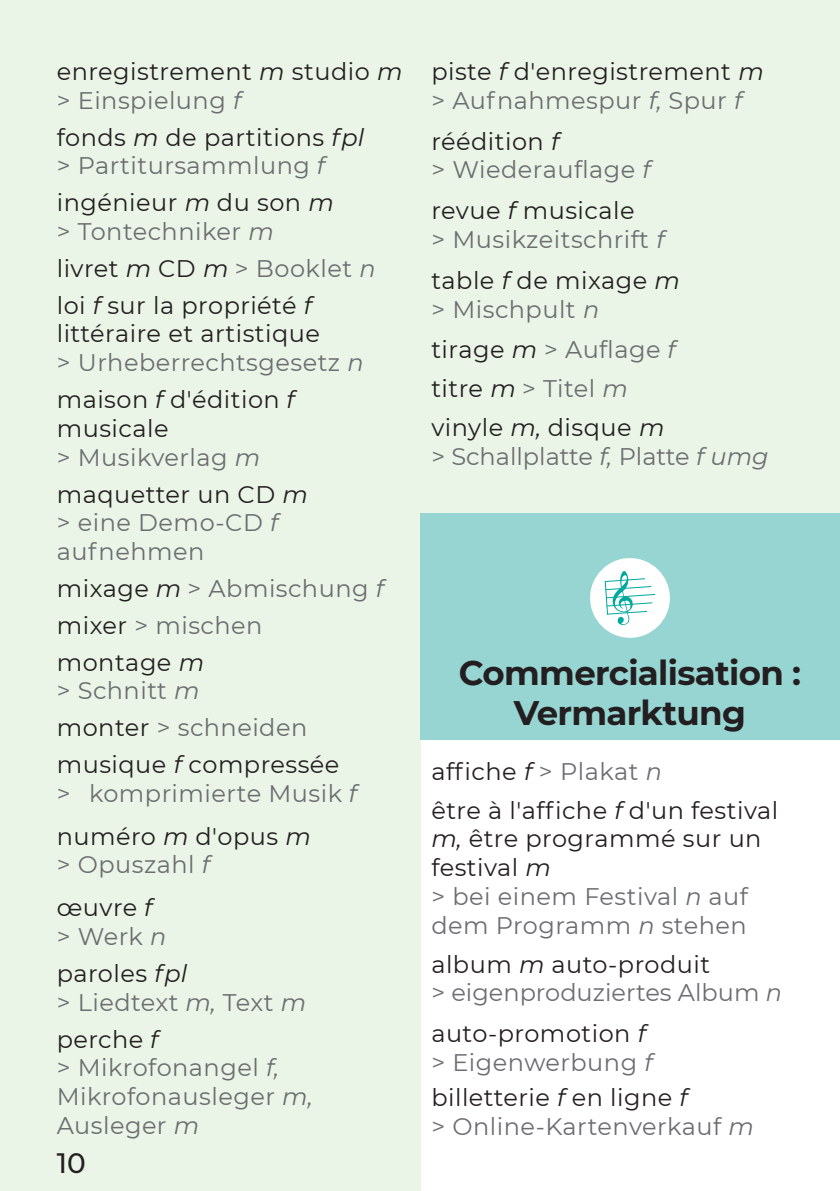
<style>
.page{position:relative;width:840px;height:1191px;background:#fff}
.page>*{position:absolute;margin:0;border:0;box-sizing:border-box;transform-origin:0 0}
.t1{font:700 34px/40px "Montserrat";letter-spacing:-.02em;color:#231f20;text-align:center}
.t2{font:500 28px "Montserrat";color:#231f20}
.t3{font:24px/28.8px "Montserrat";letter-spacing:.02em;color:#231f20}
.t4{font:24px/28.8px "Montserrat";letter-spacing:.02em;color:#6c6d70}
.t5{font:24px "Montserrat";color:#6c6d70}
.s1{font-style:italic}
.s2{color:#6c6d70}
.s3{font-style:italic;color:#6c6d70}
.s4{color:#231f20}
.s5{font-style:italic;color:#231f20}
</style>
<div class="page">
<div style="left:0;top:0;width:420px;height:1191px;background:#eaf4e7"></div>
<div style="left:420px;top:0;width:419px;height:549px;background:#eaf4e7"></div>
<div style="left:420px;top:513px;width:419px;height:226px;background:#96d5d2"></div>
<div style="left:589px;top:558px;width:80px;height:80px;background:#fff;border-radius:50%"></div>
<svg style="left:604px;top:571px;width:52px;height:54px"></svg>
<p class="t3" style="left:57px;top:56px;width:347px">enregistrement <span class="s1">m</span> studio <span class="s1">m</span></p>
<p class="t4" style="left:57px;top:85px;width:186px">&gt; Einspielung <span class="s1">f</span></p>
<p class="t3" style="left:57px;top:122px;width:309px">fonds <span class="s1">m</span> de partitions <span class="s1">fpl</span></p>
<p class="t4" style="left:57px;top:151px;width:269px">&gt; Partitursammlung <span class="s1">f</span></p>
<p class="t3" style="left:57px;top:187px;width:278px">ingénieur <span class="s1">m</span> du son <span class="s1">m</span></p>
<p class="t4" style="left:57px;top:216px;width:218px">&gt; Tontechniker <span class="s1">m</span></p>
<p class="t3" style="left:57px;top:253px;width:320px">livret <span class="s1">m</span> CD <span class="s1">m</span> <span class="s2">&gt; Booklet</span> <span class="s3">n</span></p>
<p class="t3" style="left:57px;top:290px;width:264px">loi <span class="s1">f</span> sur la propriété <span class="s1">f </span>littéraire et artistique</p>
<p class="t4" style="left:57px;top:347px;width:308px">&gt; Urheberrechtsgesetz <span class="s1">n</span></p>
<p class="t3" style="left:57px;top:384px;width:239px">maison <span class="s1">f</span> d'édition <span class="s1">f </span>musicale</p>
<p class="t4" style="left:57px;top:442px;width:205px">&gt; Musikverlag <span class="s1">m</span></p>
<p class="t3" style="left:57px;top:479px;width:252px">maquetter un CD <span class="s1">m</span></p>
<p class="t4" style="left:57px;top:507px;width:223px">&gt; eine Demo-CD <span class="s1">f </span>aufnehmen</p>
<p class="t4" style="left:57px;top:573px;width:328px"><span class="s4">mixage</span> <span class="s5">m</span> &gt; Abmischung <span class="s1">f</span></p>
<p class="t4" style="left:57px;top:610px;width:207px"><span class="s4">mixer</span> &gt; mischen</p>
<p class="t3" style="left:57px;top:647px;width:149px">montage <span class="s1">m</span></p>
<p class="t4" style="left:57px;top:675px;width:144px">&gt; Schnitt <span class="s1">m</span></p>
<p class="t4" style="left:57px;top:712px;width:252px"><span class="s4">monter</span> &gt; schneiden</p>
<p class="t3" style="left:57px;top:749px;width:284px">musique <span class="s1">f</span> compressée</p>
<p class="t4" style="left:57px;top:778px;width:302px">&gt; komprimierte Musik <span class="s1">f</span></p>
<p class="t3" style="left:57px;top:821px;width:256px">numéro <span class="s1">m</span> d'opus <span class="s1">m</span></p>
<p class="t4" style="left:57px;top:849px;width:155px">&gt; Opuszahl <span class="s1">f</span></p>
<p class="t3" style="left:57px;top:892px;width:97px">œuvre <span class="s1">f</span></p>
<p class="t4" style="left:57px;top:921px;width:111px">&gt; Werk <span class="s1">n</span></p>
<p class="t3" style="left:57px;top:958px;width:132px">paroles <span class="s1">fpl</span></p>
<p class="t4" style="left:57px;top:987px;width:251px">&gt; Liedtext <span class="s1">m,</span> Text <span class="s1">m</span></p>
<p class="t3" style="left:57px;top:1023px;width:103px">perche <span class="s1">f</span></p>
<p class="t4" style="left:57px;top:1052px;width:257px">&gt; Mikrofonangel <span class="s1">f,<br></span>Mikrofonausleger <span class="s1">m,<br></span>Ausleger <span class="s1">m</span></p>
<p class="t2" style="left:57px;top:1143px;width:31px">10</p>
<p class="t3" style="left:431px;top:56px;width:334px">piste <span class="s1">f</span> d'enregistrement <span class="s1">m</span></p>
<p class="t4" style="left:431px;top:85px;width:312px">&gt; Aufnahmespur <span class="s1">f,</span> Spur <span class="s1">f</span></p>
<p class="t3" style="left:431px;top:126px;width:129px">réédition <span class="s1">f</span></p>
<p class="t4" style="left:431px;top:155px;width:221px">&gt; Wiederauflage <span class="s1">f</span></p>
<p class="t3" style="left:431px;top:195px;width:205px">revue <span class="s1">f</span> musicale</p>
<p class="t4" style="left:431px;top:224px;width:234px">&gt; Musikzeitschrift <span class="s1">f</span></p>
<p class="t3" style="left:431px;top:265px;width:250px">table <span class="s1">f</span> de mixage <span class="s1">m</span></p>
<p class="t4" style="left:431px;top:294px;width:169px">&gt; Mischpult <span class="s1">n</span></p>
<p class="t4" style="left:431px;top:335px;width:245px"><span class="s4">tirage</span> <span class="s5">m</span> &gt; Auflage <span class="s1">f</span></p>
<p class="t4" style="left:431px;top:373px;width:198px"><span class="s4">titre</span> <span class="s5">m</span> &gt; Titel <span class="s1">m</span></p>
<p class="t3" style="left:431px;top:412px;width:234px">vinyle <span class="s1">m,</span> disque <span class="s1">m</span></p>
<p class="t5" style="left:431px;top:440px;width:339px">&gt; Schallplatte <span class="s1">f,</span> Platte <span class="s1">f umg</span></p>
<p class="t1" style="left:458px;top:651px;width:343px">Commercialisation :<br>Vermarktung</p>
<p class="t3" style="left:431px;top:756px;width:232px">affiche <span class="s1">f</span> <span class="s2">&gt; Plakat</span> <span class="s3">n</span></p>
<p class="t3" style="left:431px;top:795px;width:348px">être à l'affiche <span class="s1">f</span> d'un festival <span class="s1">m,</span> être programmé sur un festival <span class="s1">m</span></p>
<p class="t4" style="left:431px;top:881px;width:318px">&gt; bei einem Festival <span class="s1">n</span> auf dem Programm <span class="s1">n</span> stehen</p>
<p class="t3" style="left:431px;top:949px;width:280px">album <span class="s1">m</span> auto-produit</p>
<p class="t5" style="left:431px;top:976px;width:352px">&gt; eigenproduziertes Album <span class="s1">n</span></p>
<p class="t3" style="left:431px;top:1018px;width:216px">auto-promotion <span class="s1">f</span></p>
<p class="t4" style="left:431px;top:1047px;width:223px">&gt; Eigenwerbung <span class="s1">f</span></p>
<p class="t3" style="left:431px;top:1082px;width:258px">billetterie <span class="s1">f</span> en ligne <span class="s1">f</span></p>
<p class="t4" style="left:431px;top:1111px;width:324px">&gt; Online-Kartenverkauf <span class="s1">m</span></p>
</div>
